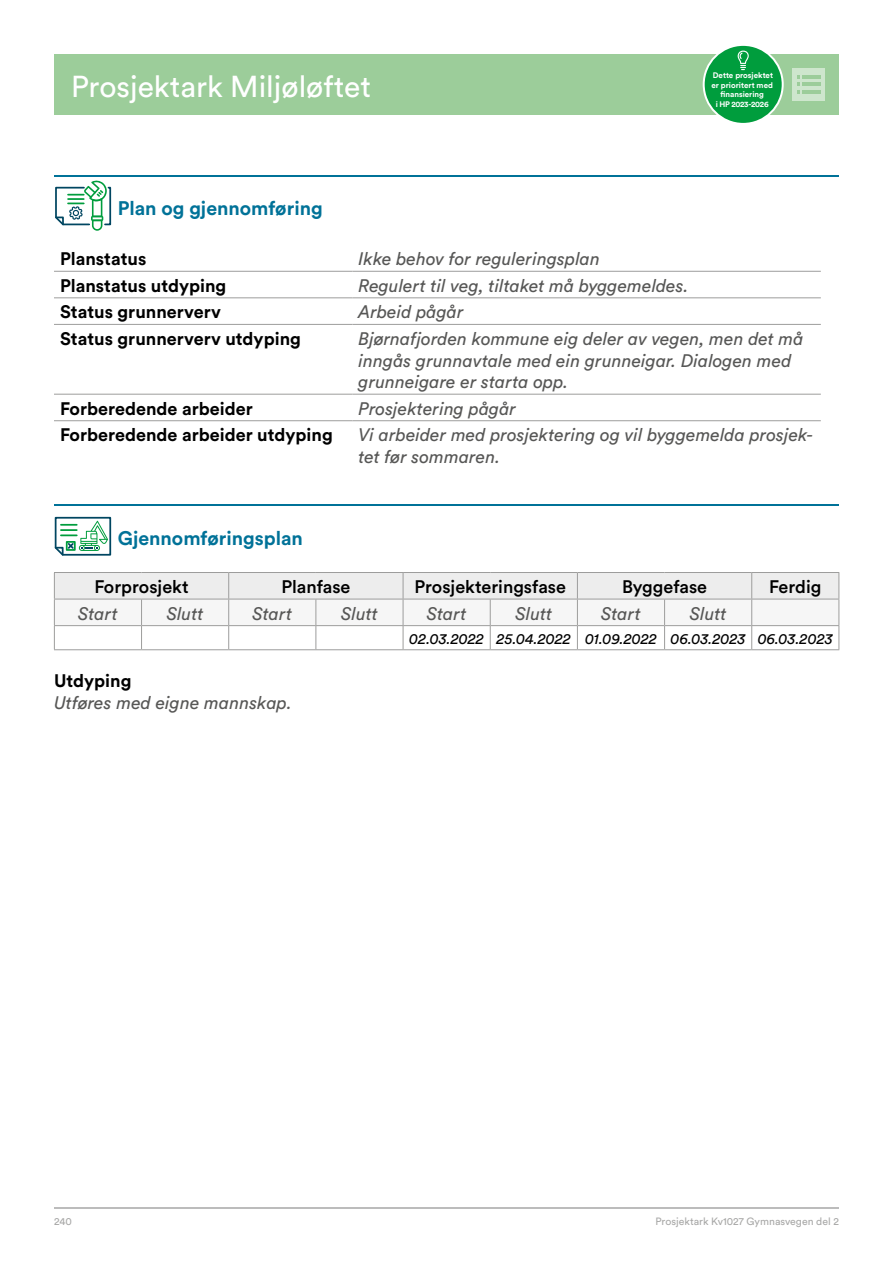
<style>
.page{position:relative;width:893px;height:1263px;background:#fff}
.page>*{position:absolute;margin:0;border:0;box-sizing:border-box;transform-origin:0 0}
.t1{font:30px "Circular Std";color:#fff}
.ML_-_Overskrift_H2{font:700 19.5px "Circular Std";color:#007298}
.ML_-_Brød_1{font:italic 18px/21.6px "Circular Std";color:#575756}
.ML_-_Overskrift_H3{font:700 18px "Circular Std";color:#000}
.ML_-_Brød_1-2{font:500 18px "Circular Std";color:#000}
.ML_-_Brød_1-3{font:italic 15px "Circular Std";color:#000}
.ML_-_Brød_1-4{font:10.5px "Circular Std";color:#a8a8a7}
.t2{font:700 7.95px/9.6px "Circular Std";color:#fff;text-align:center}
</style>
<div class="page">
<hr style="left:54px;top:1208px;width:785px;height:1px;background:#bcbcbc">
<div style="left:54px;top:54px;width:785px;height:61px;background:#9ccd9a"></div>
<div style="left:704px;top:45px;width:79px;height:79px;background:#009d3d;border-radius:50%"></div>
<div style="left:703px;top:44px;width:81px;height:81px;border:2px solid #fff;border-radius:50%"></div>
<svg style="left:738px;top:51px;width:11px;height:19px"></svg>
<div style="left:793px;top:68px;width:32px;height:33px;background:#cee6cd"></div>
<hr style="left:802px;top:76px;width:18px;height:3px;background:#9ccd9a">
<hr style="left:802px;top:83px;width:18px;height:3px;background:#9ccd9a">
<hr style="left:802px;top:90px;width:18px;height:3px;background:#9ccd9a">
<svg style="left:797px;top:76px;width:3px;height:17px"></svg>
<hr style="left:54px;top:175px;width:785px;height:1px;background:#007298">
<svg style="left:55px;top:180px;width:57px;height:51px"></svg>
<hr style="left:54px;top:420px;width:299px;height:1px;background:#9d9d9c">
<hr style="left:353px;top:420px;width:468px;height:1px;background:#9d9d9c">
<hr style="left:54px;top:271px;width:299px;height:1px;background:#9d9d9c">
<hr style="left:353px;top:271px;width:468px;height:1px;background:#9d9d9c">
<hr style="left:54px;top:297px;width:299px;height:1px;background:#9d9d9c">
<hr style="left:353px;top:297px;width:468px;height:1px;background:#9d9d9c">
<hr style="left:54px;top:324px;width:299px;height:1px;background:#9d9d9c">
<hr style="left:353px;top:324px;width:468px;height:1px;background:#9d9d9c">
<hr style="left:54px;top:394px;width:299px;height:1px;background:#9d9d9c">
<hr style="left:353px;top:394px;width:468px;height:1px;background:#9d9d9c">
<hr style="left:54px;top:505px;width:785px;height:1px;background:#007298">
<svg style="left:54px;top:516px;width:58px;height:40px"></svg>
<svg style="left:54px;top:572px;width:785px;height:77px"></svg>
<hr style="left:54px;top:649px;width:88px;height:1px;background:#9d9d9c">
<hr style="left:142px;top:649px;width:87px;height:1px;background:#9d9d9c">
<hr style="left:229px;top:649px;width:87px;height:1px;background:#9d9d9c">
<hr style="left:316px;top:649px;width:87px;height:1px;background:#9d9d9c">
<hr style="left:403px;top:649px;width:87px;height:1px;background:#9d9d9c">
<hr style="left:490px;top:649px;width:87px;height:1px;background:#9d9d9c">
<hr style="left:577px;top:649px;width:88px;height:1px;background:#9d9d9c">
<hr style="left:665px;top:649px;width:87px;height:1px;background:#9d9d9c">
<hr style="left:752px;top:649px;width:87px;height:1px;background:#9d9d9c">
<h1 class="t1" style="left:71px;top:68px;width:302px">Prosjektark Miljøløftet</h1>
<p class="t2" style="left:711px;top:70px;width:63px">Dette prosjektet er prioritert med finansiering<br>i HP 2023-2026</p>
<h2 class="ML_-_Overskrift_H2" style="left:118px;top:196px;width:206px">Plan og gjennomføring</h2>
<h3 class="ML_-_Overskrift_H3" style="left:60px;top:247px;width:88px">Planstatus</h3>
<p class="ML_-_Brød_1" style="left:359px;top:248px;width:243px">Ikke behov for reguleringsplan</p>
<h3 class="ML_-_Overskrift_H3" style="left:60px;top:274px;width:168px">Planstatus utdyping</h3>
<p class="ML_-_Brød_1" style="left:359px;top:274px;width:331px">Regulert til veg, tiltaket må byggemeldes.</p>
<h3 class="ML_-_Overskrift_H3" style="left:60px;top:300px;width:162px">Status grunnerverv</h3>
<p class="ML_-_Brød_1" style="left:359px;top:301px;width:107px">Arbeid pågår</p>
<h3 class="ML_-_Overskrift_H3" style="left:60px;top:327px;width:242px">Status grunnerverv utdyping</h3>
<p class="ML_-_Brød_1" style="left:359px;top:328px;width:446px">Bjørnafjorden kommune eig deler av vegen, men det må inngås grunnavtale med ein grunneigar. Dialogen med grunneigare er starta opp.</p>
<h3 class="ML_-_Overskrift_H3" style="left:60px;top:397px;width:194px">Forberedende arbeider</h3>
<p class="ML_-_Brød_1" style="left:359px;top:397px;width:159px">Prosjektering pågår</p>
<h3 class="ML_-_Overskrift_H3" style="left:60px;top:423px;width:274px">Forberedende arbeider utdyping</h3>
<p class="ML_-_Brød_1" style="left:359px;top:424px;width:456px">Vi arbeider med prosjektering og vil byggemelda prosjek&shy;tet før sommaren.</p>
<h2 class="ML_-_Overskrift_H2" style="left:118px;top:525px;width:187px">Gjennomføringsplan</h2>
<p class="ML_-_Brød_1-2" style="left:95px;top:575px;width:96px">Forprosjekt</p>
<p class="ML_-_Brød_1-2" style="left:281px;top:575px;width:71px">Planfase</p>
<p class="ML_-_Brød_1-2" style="left:415px;top:575px;width:153px">Prosjekteringsfase</p>
<p class="ML_-_Brød_1-2" style="left:622px;top:575px;width:87px">Byggefase</p>
<p class="ML_-_Brød_1-2" style="left:769px;top:575px;width:54px">Ferdig</p>
<p class="ML_-_Brød_1" style="left:78px;top:602px;width:41px">Start</p>
<p class="ML_-_Brød_1" style="left:167px;top:602px;width:38px">Slutt</p>
<p class="ML_-_Brød_1" style="left:252px;top:602px;width:41px">Start</p>
<p class="ML_-_Brød_1" style="left:341px;top:602px;width:38px">Slutt</p>
<p class="ML_-_Brød_1" style="left:427px;top:602px;width:41px">Start</p>
<p class="ML_-_Brød_1" style="left:515px;top:602px;width:38px">Slutt</p>
<p class="ML_-_Brød_1" style="left:601px;top:602px;width:41px">Start</p>
<p class="ML_-_Brød_1" style="left:690px;top:602px;width:38px">Slutt</p>
<p class="ML_-_Brød_1-3" style="left:409px;top:629px;width:76px">02.03.2022</p>
<p class="ML_-_Brød_1-3" style="left:497px;top:629px;width:76px">25.04.2022</p>
<p class="ML_-_Brød_1-3" style="left:585px;top:629px;width:73px">01.09.2022</p>
<p class="ML_-_Brød_1-3" style="left:671px;top:629px;width:77px">06.03.2023</p>
<p class="ML_-_Brød_1-3" style="left:758px;top:629px;width:77px">06.03.2023</p>
<h3 class="ML_-_Overskrift_H3" style="left:54px;top:669px;width:79px">Utdyping</h3>
<p class="ML_-_Brød_1" style="left:54px;top:692px;width:239px">Utføres med eigne mannskap.</p>
<p class="ML_-_Brød_1-4" style="left:54px;top:1215px;width:19px">240</p>
<p class="ML_-_Brød_1-4" style="left:655px;top:1215px;width:185px">Prosjektark Kv1027 Gymnasvegen del 2</p>
</div>
